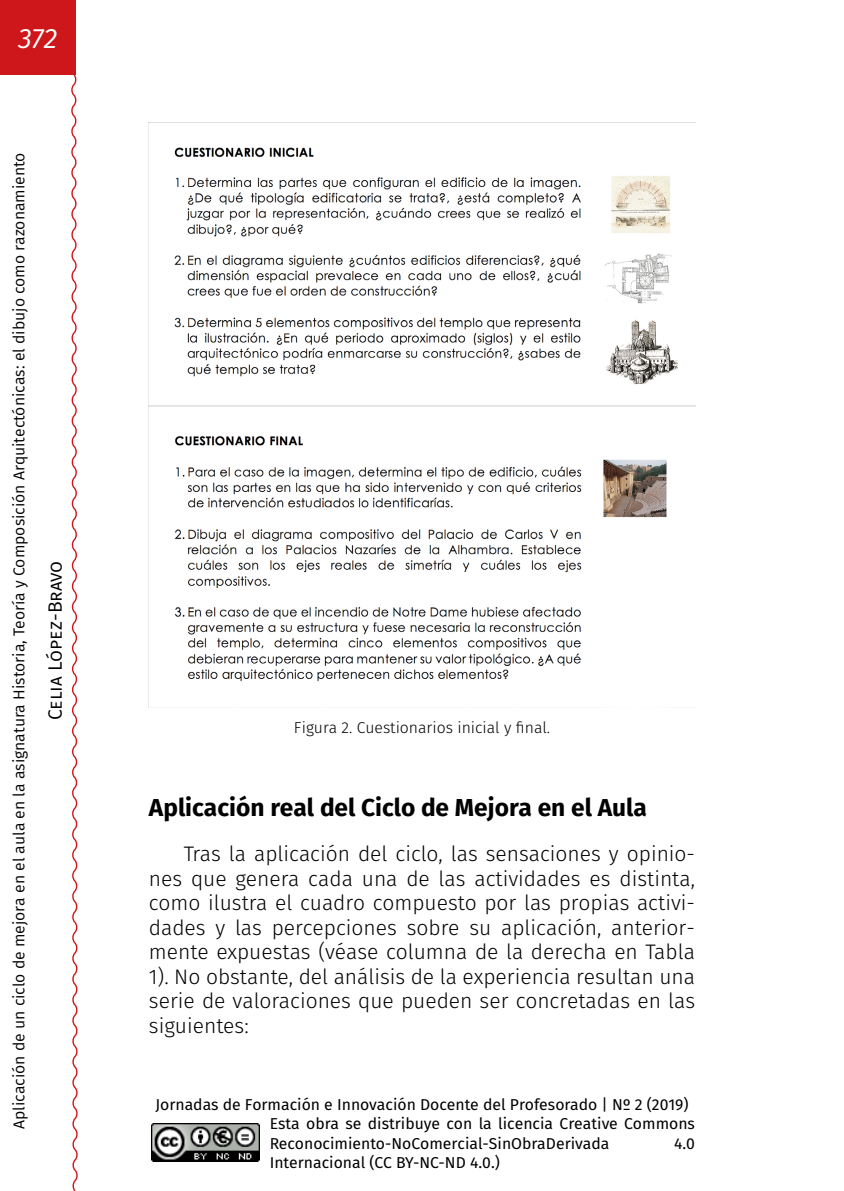
<style>
.page{position:relative;width:844px;height:1191px;background:#fff}
.page>*{position:absolute;margin:0;border:0;box-sizing:border-box;transform-origin:0 0}
.t1{font:italic 28px "Fira Sans";color:#fff}
._40_Enunciado_01{font:700 24.5px "Fira Sans";color:#000}
._00_texto_normal{font:300 21px/24.5px "Fira Sans";color:#000;text-align:justify}
.t2{font:19.25px "Fira Sans";color:#000}
.t3{font:15.75px/19.2px "Fira Sans";color:#000}
.t4{font:15.75px "Fira Sans";color:#000}
._95_Pies_de_fotos_ce{font:300 15.75px "Fira Sans";color:#000}
</style>
<div class="page">
<div style="left:0;top:0;width:75px;height:74px;background:#cd171a"></div>
<svg style="left:69px;top:72px;width:9px;height:1119px"></svg>
<img style="left:151px;top:1123px;width:109px;height:38px">
<img style="left:149px;top:147px;width:546px;height:535px">
<h1 class="t1" style="left:18px;top:18px;width:41px">372</h1>
<p class="t4" style="left:8px;top:1129px;width:978px;rotate:-90deg">Aplicación de un ciclo de mejora en el aula en la asignatura Historia, Teoría y Composición Arquitectónicas: el dibujo como razonamiento</p>
<p class="t2" style="left:41px;top:720px;width:161px;rotate:-90deg">Celia López-Bravo</p>
<p class="_95_Pies_de_fotos_ce" style="left:294px;top:716px;width:258px">Figura 2. Cuestionarios inicial y final.</p>
<p class="_40_Enunciado_01" style="left:149px;top:790px;width:499px">Aplicación real del Ciclo de Mejora en el Aula</p>
<p class="_00_texto_normal" style="left:149px;top:841px;width:547px;text-indent:35px">Tras la aplicación del ciclo, las sensaciones y opinio&shy;nes que genera cada una de las actividades es distinta, como ilustra el cuadro compuesto por las propias activi&shy;dades y las percepciones sobre su aplicación, anterior&shy;mente expuestas (véase columna de la derecha en Tabla 1). No obstante, del análisis de la experiencia resultan una serie de valoraciones que pueden ser concretadas en las siguientes:</p>
<p class="t3" style="left:270px;top:1095px;width:426px;text-indent:-114px">Jornadas de Formación e Innovación Docente del Profesorado | Nº 2 (2019)<br>Esta obra se distribuye con la licencia Creative Commons<br>Reconocimiento-NoComercial-SinObraDerivada</p>
<p class="t3" style="left:674px;top:1133px;width:22px">4.0</p>
<p class="t3" style="left:270px;top:1152px;width:231px">Internacional (CC BY-NC-ND 4.0.)</p>
</div>
